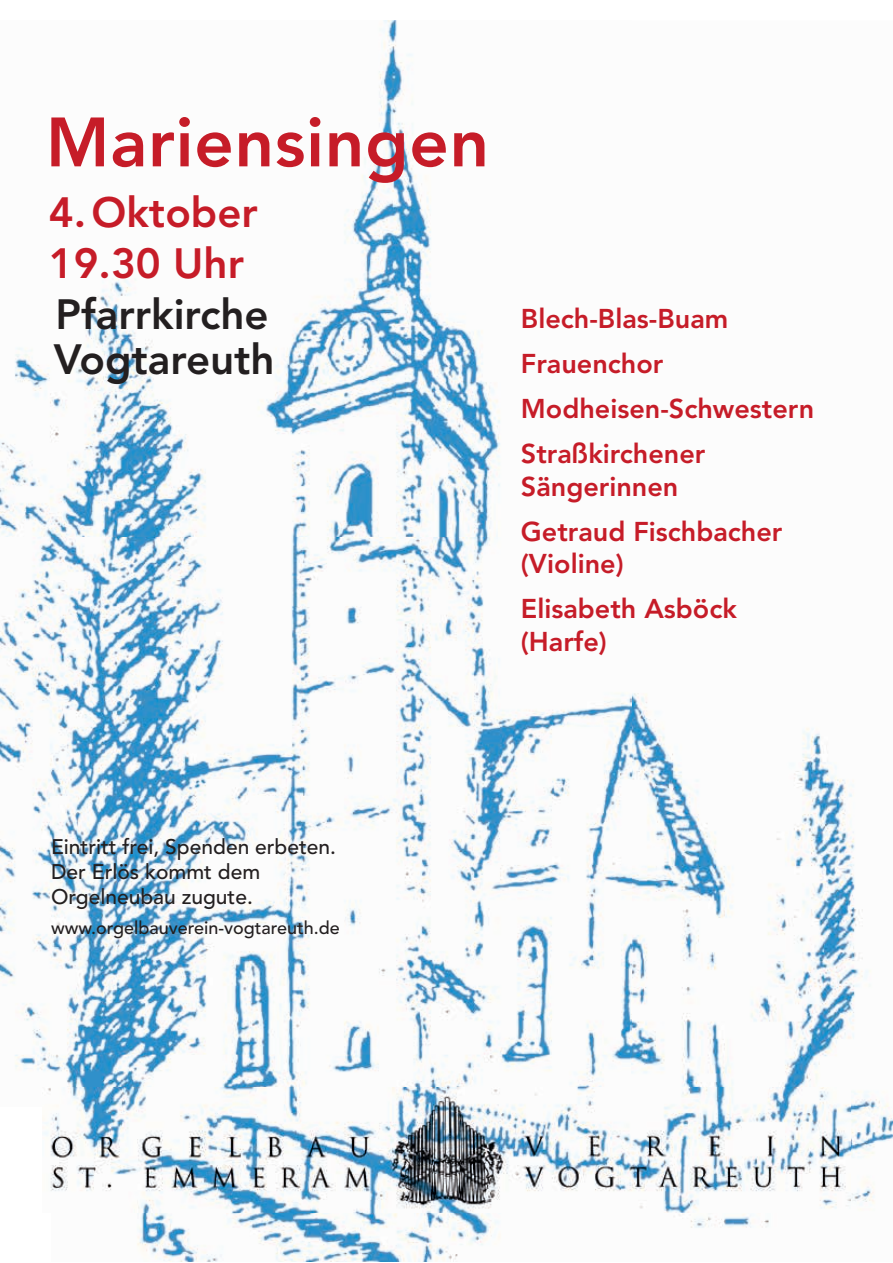
<style>
.page{position:relative;width:893px;height:1263px;background:#fff}
.page>*{position:absolute;margin:0;border:0;box-sizing:border-box;transform-origin:0 0}
.t1{font:800 69px "Avenir LT Std";letter-spacing:.01em;color:#c61c28}
.t2{font:800 42px/45px "Avenir LT Std";color:#231f20}
.t3{font:800 42px/51px "Avenir LT Std";color:#c61c28}
.t4{font:800 27px/45.2px "Avenir LT Std";color:#c61c28}
.t5{font:500 21px/25.2px "Avenir LT Std";color:#231f20}
.t6{font:500 18px "Avenir LT Std";color:#231f20}
</style>
<div class="page">
<img style="left:0;top:21px;width:889px;height:1086px">
<img style="left:850px;top:1107px;width:43px;height:103px">
<img style="left:137px;top:1213px;width:632px;height:49px">
<img style="left:43px;top:1088px;width:807px;height:125px">
<h1 class="t1" style="left:46px;top:102px;width:445px">Mariensingen</h1>
<h2 class="t3" style="left:49px;top:187px;width:210px">4. Oktober<br>19.30 Uhr</h2>
<h2 class="t2" style="left:54px;top:292px;width:222px">Pfarrkirche<br>Vogtareuth</h2>
<p class="t4" style="left:521px;top:296px;width:295px">Blech-Blas-Buam<br>Frauenchor<br>Modheisen-Schwestern<br>Straßkirchener</p>
<p class="t4" style="left:521px;top:464px;width:263px">Sängerinnen<br>Getraud Fischbacher</p>
<p class="t4" style="left:521px;top:541px;width:218px">(Violine)<br>Elisabeth Asböck</p>
<p class="t4" style="left:521px;top:619px;width:87px">(Harfe)</p>
<p class="t5" style="left:51px;top:834px;width:287px">Eintritt frei, Spenden erbeten.<br>Der Erlös kommt dem<br>Orgelneubau zugute.</p>
<p class="t6" style="left:51px;top:917px;width:290px">www.orgelbauverein-vogtareuth.de</p>
</div>
